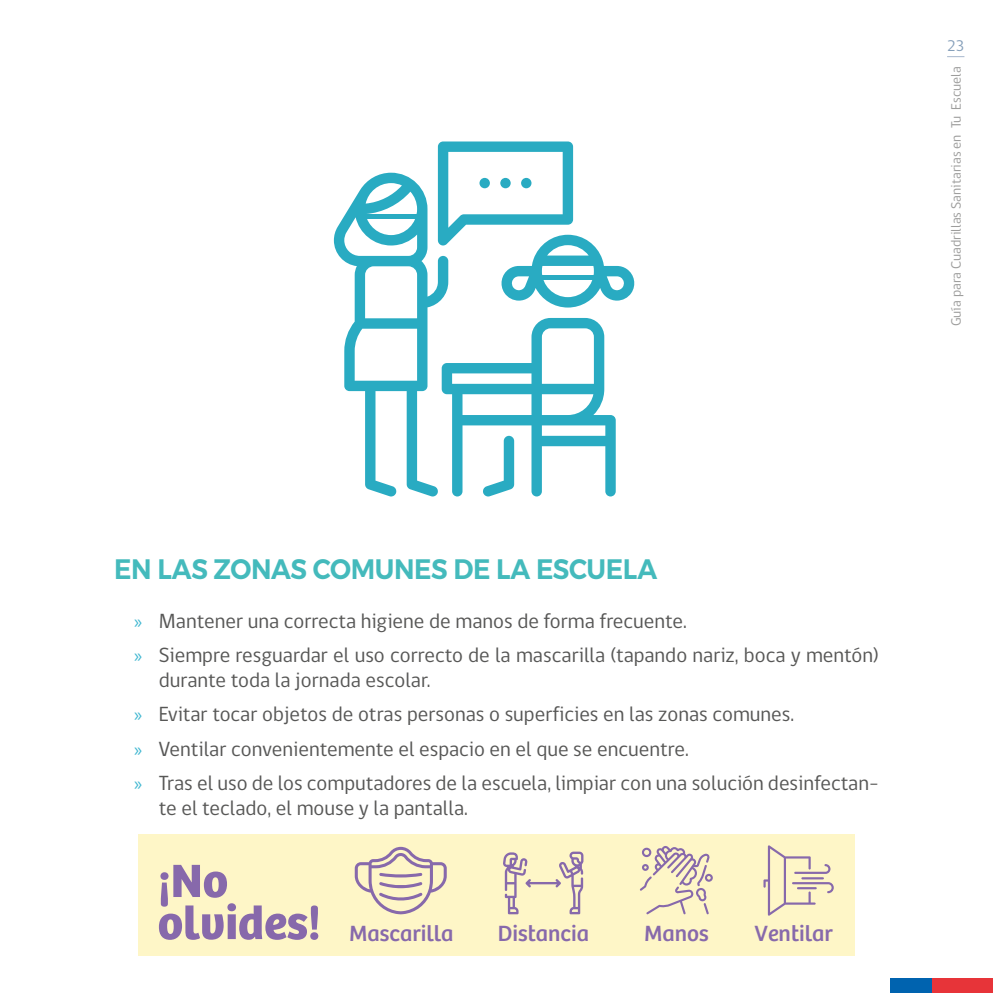
<style>
.page{position:relative;width:993px;height:993px;background:#fff}
.page>*{position:absolute;margin:0;border:0;box-sizing:border-box;transform-origin:0 0}
.t1{font:600 28px "Montserrat";letter-spacing:-.015em;color:#44babc;scale:.93 1}
.t2{font:22.93px "Bree";color:#8769ab}
.t3{font:21px/34.5px "gob CL";color:#575756}
.t4{font:15.75px "gob CL";color:#859fba}
.t5{font:14px "gob CL";color:#9d9d9c}
.s1{font-family:"Myriad Pro";font-size:19.25px;color:#3db6d0}
</style>
<div class="page">
<svg style="left:947px;top:56px;width:17px;height:1px"></svg>
<div style="left:889px;top:977px;width:43px;height:15px;background:#0063af"></div>
<div style="left:932px;top:977px;width:60px;height:15px;background:#e73439"></div>
<svg style="left:334px;top:141px;width:301px;height:355px"></svg>
<hr style="left:362px;top:214px;width:61px;height:4px;background:#29abc2">
<hr style="left:537px;top:276px;width:61px;height:4px;background:#29abc2">
<div style="left:138px;top:833px;width:716px;height:122px;background:#fef6c7"></div>
<svg style="left:159px;top:864px;width:159px;height:75px"></svg>
<svg style="left:354px;top:846px;width:92px;height:68px"></svg>
<svg style="left:503px;top:851px;width:80px;height:63px"></svg>
<svg style="left:640px;top:846px;width:72px;height:68px"></svg>
<svg style="left:763px;top:845px;width:70px;height:70px"></svg>
<p class="t4" style="left:946px;top:35px;width:18px">23</p>
<p class="t5" style="left:946px;top:326px;width:262px;rotate:-90deg">Guía para Cuadrillas Sanitarias en Tu Escuela</p>
<h1 class="t1" style="left:114px;top:546px;width:585px">EN LAS ZONAS COMUNES DE LA ESCUELA</h1>
<p class="t3" style="left:134px;top:604px;width:746px"><span class="s1">»</span> Mantener una correcta higiene de manos de forma frecuente.<br><span class="s1">»</span> Siempre resguardar el uso correcto de la mascarilla (tapando nariz, boca y mentón)</p>
<p class="t3" style="left:134px;top:663px;width:746px;text-indent:25px">durante toda la jornada escolar.<br><span class="s1">»</span> Evitar tocar objetos de otras personas o superficies en las zonas comunes.<br><span class="s1">»</span> Ventilar convenientemente el espacio en el que se encuentre.<br><span class="s1">»</span> Tras el uso de los computadores de la escuela, limpiar con una solución desinfectan-</p>
<p class="t3" style="left:159px;top:790px;width:310px">te el teclado, el mouse y la pantalla.</p>
<p class="t2" style="left:349px;top:919px;width:106px">Mascarilla</p>
<p class="t2" style="left:497px;top:919px;width:93px">Distancia</p>
<p class="t2" style="left:644px;top:919px;width:66px">Manos</p>
<p class="t2" style="left:754px;top:919px;width:80px">Ventilar</p>
</div>
